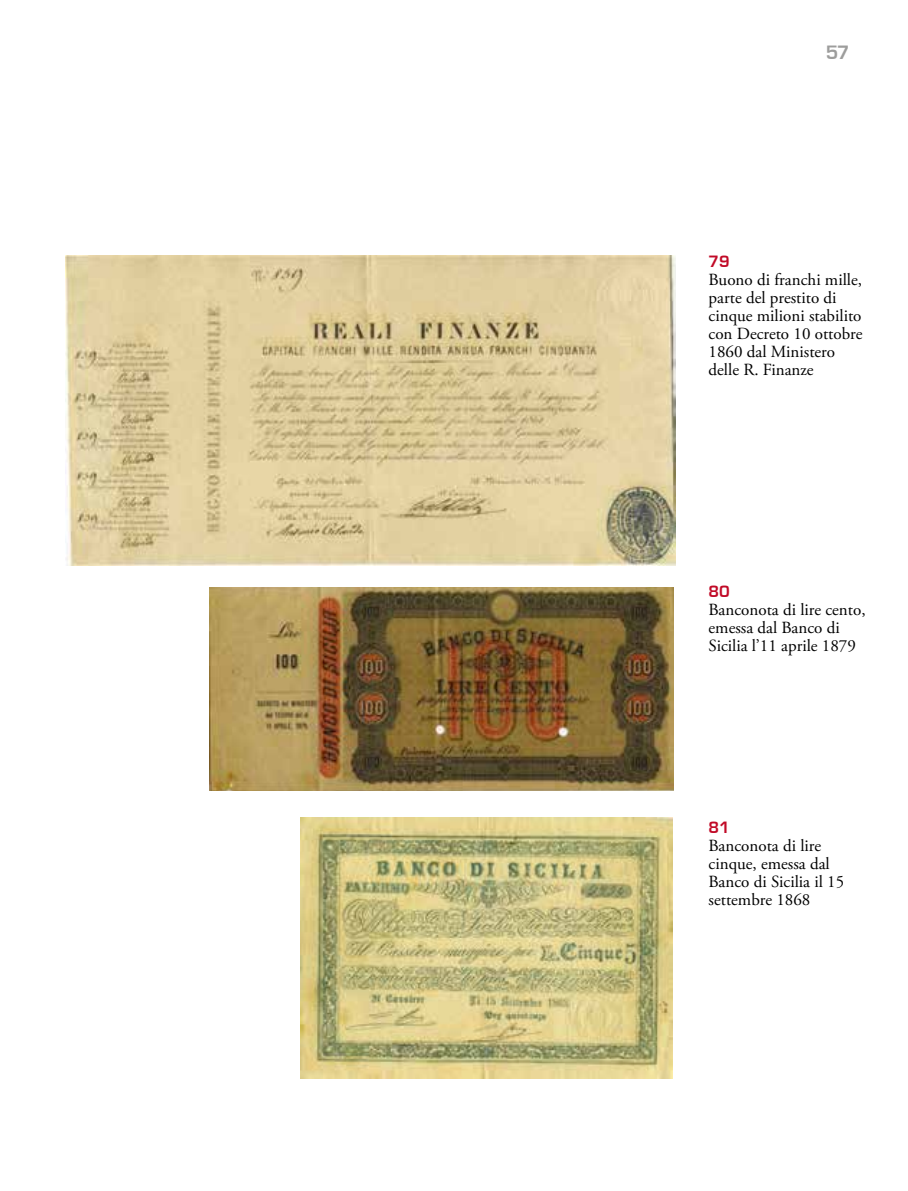
<style>
.page{position:relative;width:908px;height:1191px;background:#fff}
.page>*{position:absolute;margin:0;border:0;box-sizing:border-box;transform-origin:0 0}
.t1{font:700 20px "Eurostile";color:#9d9d9c}
.t2{font:17px/18px "Adobe Garamond Pro";color:#000}
.t3{font:700 17px "Eurostile";color:#c10a27}
</style>
<div class="page">
<img style="left:66px;top:255px;width:609px;height:310px">
<img style="left:209px;top:587px;width:464px;height:203px">
<img style="left:300px;top:818px;width:372px;height:261px">
<p class="t1" style="left:824px;top:41px;width:26px">57</p>
<p class="t3" style="left:708px;top:252px;width:23px">79</p>
<p class="t2" style="left:708px;top:271px;width:155px">Buono di franchi mille, parte del prestito di cinque milioni stabilito con Decreto 10 ottobre<br>1860 dal Ministero delle R. Finanze</p>
<p class="t3" style="left:708px;top:582px;width:23px">80</p>
<p class="t2" style="left:708px;top:601px;width:158px">Banconota di lire cento, emessa dal Banco di<br>Sicilia l’11 aprile 1879</p>
<p class="t3" style="left:708px;top:817px;width:23px">81</p>
<p class="t2" style="left:708px;top:836px;width:137px">Banconota di lire cinque, emessa dal<br>Banco di Sicilia il 15 settembre 1868</p>
</div>
